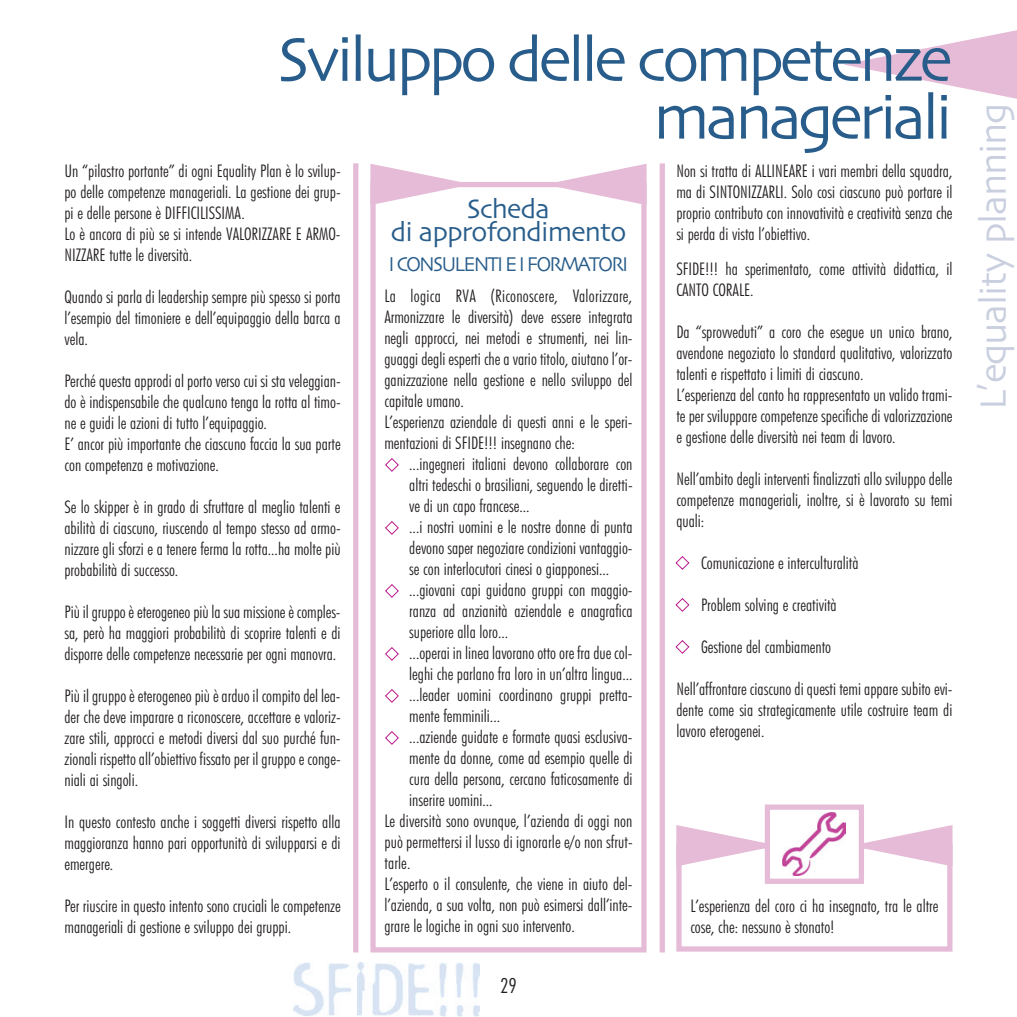
<style>
.page{position:relative;width:1017px;height:1017px;background:#fff}
.page>*{position:absolute;margin:0;border:0;box-sizing:border-box;transform-origin:0 0}
.t1{font:64.75px/57.8px "Skia";letter-spacing:-.06em;color:#285d8b;text-align:right}
.t2{font:38.5px "Skia";letter-spacing:-.03em;color:#c9cfdf}
.t3{font:28px/22.8px "Skia";letter-spacing:-.03em;color:#285d8b;text-align:center}
.t4{font:21px "Skia";letter-spacing:-.095em;color:#285d8b;scale:.95 1}
.t5{font:300 condensed 21px "Futura BT";color:#231f20}
.t6{font:300 condensed 17.5px/21px "Futura BT";color:#231f20;text-align:justify}
.s1{color:#fff}
.s2{font-family:"Futura BT";font-weight:500;font-stretch:condensed}
</style>
<div class="page">
<svg style="left:844px;top:30px;width:173px;height:69px"></svg>
<img style="left:294px;top:963px;width:186px;height:54px">
<div style="left:353px;top:163px;width:5px;height:789px;background:#e5bbd7"></div>
<div style="left:660px;top:163px;width:5px;height:789px;background:#e5bbd7"></div>
<div style="left:370px;top:182px;width:277px;height:770px;border:5px solid #e5bbd7"></div>
<svg style="left:370px;top:164px;width:102px;height:41px"></svg>
<svg style="left:545px;top:164px;width:102px;height:41px"></svg>
<div style="left:676px;top:843px;width:276px;height:109px;border:5px solid #e5bbd7"></div>
<svg style="left:676px;top:825px;width:89px;height:41px"></svg>
<svg style="left:864px;top:825px;width:88px;height:41px"></svg>
<div style="left:767px;top:807px;width:94px;height:74px;background:#fff"></div>
<img style="left:783px;top:813px;width:62px;height:62px">
<div style="left:765px;top:804px;width:99px;height:80px;border:5px solid #e5bbd7"></div>
<h1 class="t1" style="left:277px;top:30px;width:677px">Sviluppo delle competenze manageriali</h1>
<p class="t6" style="left:64px;top:162px;width:278px;text-align:left">Un “pilastro portante” di ogni Equality Plan è lo svilup&shy;po delle competenze manageriali. La gestione dei grup&shy;pi e delle persone è DIFFICILISSIMA.<br>Lo è ancora di più se si intende VALORIZZARE E ARMO-NIZZARE tutte le diversità.</p>
<p class="t6" style="left:64px;top:288px;width:278px">Quando si parla di leadership sempre più spesso si porta l’esempio del timoniere e dell’equipaggio della barca a vela.</p>
<p class="t6" style="left:64px;top:372px;width:278px;text-align:left">Perché questa approdi al porto verso cui si sta veleggian&shy;do è indispensabile che qualcuno tenga la rotta al timo&shy;ne e guidi le azioni di tutto l’equipaggio.<br>E’ ancor più importante che ciascuno faccia la sua parte con competenza e motivazione.</p>
<p class="t6" style="left:64px;top:498px;width:278px">Se lo skipper è in grado di sfruttare al meglio talenti e abilità di ciascuno, riuscendo al tempo stesso ad armo&shy;nizzare gli sforzi e a tenere ferma la rotta...ha molte più probabilità di successo.</p>
<p class="t6" style="left:64px;top:603px;width:278px">Più il gruppo è eterogeneo più la sua missione è comples&shy;sa, però ha maggiori probabilità di scoprire talenti e di disporre delle competenze necessarie per ogni manovra.</p>
<p class="t6" style="left:64px;top:687px;width:278px">Più il gruppo è eterogeneo più è arduo il compito del lea&shy;der che deve imparare a riconoscere, accettare e valoriz&shy;zare stili, approcci e metodi diversi dal suo purché fun&shy;zionali rispetto all’obiettivo fissato per il gruppo e conge&shy;niali ai singoli.</p>
<p class="t6" style="left:64px;top:813px;width:278px">In questo contesto anche i soggetti diversi rispetto alla maggioranza hanno pari opportunità di svilupparsi e di emergere.</p>
<p class="t6" style="left:64px;top:897px;width:278px">Per riuscire in questo intento sono cruciali le competenze manageriali di gestione e sviluppo dei gruppi.</p>
<h3 class="t3" style="left:391px;top:197px;width:237px">Scheda<br>di approfondimento</h3>
<p class="t4" style="left:388px;top:251px;width:254px">I CONSULENTI E I FORMATORI</p>
<p class="t6" style="left:384px;top:287px;width:250px;text-align:left">La logica RVA (Riconoscere, Valorizzare, Armonizzare le diversità) deve essere integrata negli approcci, nei metodi e strumenti, nei lin&shy;guaggi degli esperti che a vario titolo, aiutano l’or&shy;ganizzazione nella gestione e nello sviluppo del capitale umano.<br>L’esperienza aziendale di questi anni e le speri&shy;mentazioni di SFIDE!!! insegnano che:</p>
<p class="t6" style="left:409px;top:455px;width:225px;text-indent:-24px"><span class="s1">◆</span> ...ingegneri italiani devono collaborare con altri tedeschi o brasiliani, seguendo le diretti&shy;ve di un capo francese...</p>
<p class="t6" style="left:409px;top:518px;width:225px;text-indent:-24px"><span class="s1">◆</span> ...i nostri uomini e le nostre donne di punta devono saper negoziare condizioni vantaggio&shy;se con interlocutori cinesi o giapponesi...</p>
<p class="t6" style="left:409px;top:581px;width:225px;text-indent:-24px"><span class="s1">◆</span> ...giovani capi guidano gruppi con maggio&shy;ranza ad anzianità aziendale e anagrafica superiore alla loro...</p>
<p class="t6" style="left:385px;top:644px;width:249px;text-align:right"><span class="s1">◆</span> ...operai in linea lavorano otto ore fra due col&shy;leghi che parlano fra loro in un’altra lingua...</p>
<p class="t6" style="left:409px;top:686px;width:225px;text-indent:-24px"><span class="s1">◆</span> ...leader uomini coordinano gruppi pretta&shy;mente femminili...</p>
<p class="t6" style="left:385px;top:728px;width:249px"><span class="s1">◆</span> ...aziende guidate e formate quasi esclusiva-</p>
<p class="t6" style="left:409px;top:749px;width:225px">mente da donne, come ad esempio quelle di</p>
<p class="t6" style="left:409px;top:770px;width:225px">cura della persona, cercano faticosamente di</p>
<p class="t6" style="left:409px;top:791px;width:85px">inserire uomini...</p>
<p class="t6" style="left:384px;top:812px;width:250px">Le diversità sono ovunque, l’azienda di oggi non</p>
<p class="t6" style="left:384px;top:833px;width:250px">può permettersi il lusso di ignorarle e/o non sfrut-</p>
<p class="t6" style="left:384px;top:854px;width:28px">tarle.</p>
<p class="t6" style="left:384px;top:875px;width:250px">L’esperto o il consulente, che viene in aiuto del-</p>
<p class="t6" style="left:384px;top:896px;width:250px">l’azienda, a sua volta, non può esimersi dall’inte-</p>
<p class="t6" style="left:384px;top:917px;width:192px">grare le logiche in ogni suo intervento.</p>
<p class="t5" style="left:500px;top:977px;width:18px">29</p>
<p class="t6" style="left:676px;top:162px;width:278px">Non si tratta di ALLINEARE i vari membri della squadra, ma di SINTONIZZARLI. Solo cosi ciascuno può portare il proprio contributo con innovatività e creatività senza che si perda di vista l’obiettivo.</p>
<p class="t6" style="left:676px;top:260px;width:278px">SFIDE!!! ha sperimentato, come attività didattica, il<br>CANTO CORALE.</p>
<p class="t6" style="left:676px;top:323px;width:278px;text-align:left">Da “sprovveduti” a coro che esegue un unico brano, avendone negoziato lo standard qualitativo, valorizzato talenti e rispettato i limiti di ciascuno.<br>L’esperienza del canto ha rappresentato un valido trami&shy;te per sviluppare competenze specifiche di valorizzazione e gestione delle diversità nei team di lavoro.</p>
<p class="t6" style="left:676px;top:470px;width:278px">Nell’ambito degli interventi finalizzati allo sviluppo delle competenze manageriali, inoltre, si è lavorato su temi quali:</p>
<p class="t6" style="left:676px;top:554px;width:185px"><span class="s1">◆</span> Comunicazione e interculturalità</p>
<p class="t6" style="left:676px;top:596px;width:163px"><span class="s1">◆</span> Problem solving e creatività</p>
<p class="t6" style="left:676px;top:638px;width:157px"><span class="s1">◆</span> Gestione del cambiamento</p>
<p class="t6" style="left:676px;top:680px;width:278px">Nell’affrontare ciascuno di questi temi appare subito evi&shy;dente come sia strategicamente utile costruire team di lavoro eterogenei.</p>
<p class="t6" style="left:690px;top:897px;width:250px">L’esperienza del coro ci ha insegnato, tra le altre cose, che: nessuno è stonato!</p>
<h2 class="t2" style="left:970px;top:410px;width:309px;rotate:-90deg">L<span class="s2">’</span>equality planning</h2>
</div>
